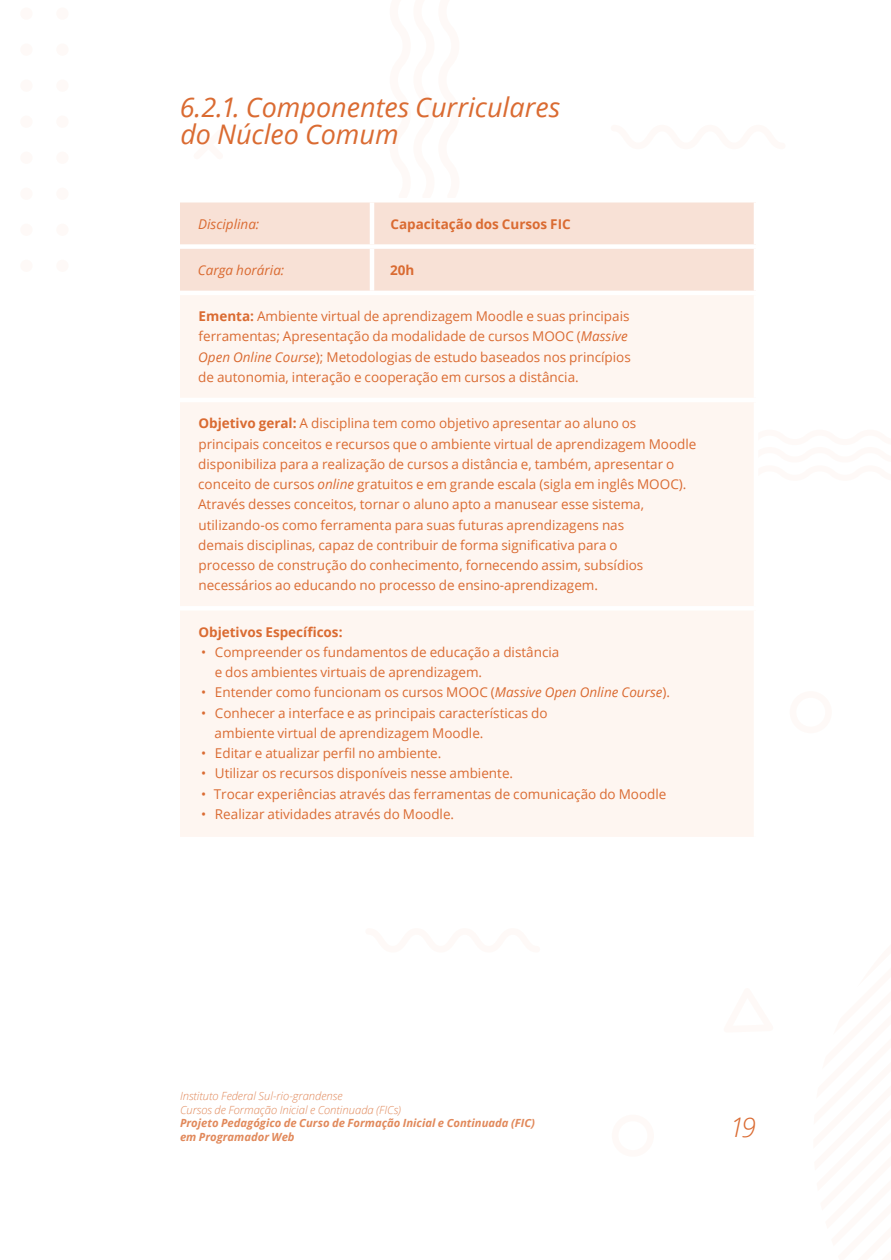
<style>
.page{position:relative;width:891px;height:1260px;background:#fff}
.page>*{position:absolute;margin:0;border:0;box-sizing:border-box;transform-origin:0 0}
.t1{font:italic 27px/27px "Open Sans";color:#da6b32}
.t2{font:italic 300 27px "Open Sans";color:#da6b32}
.t3{font:13.5px/20.2px "Open Sans";color:#da6b32}
.t4{font:700 13.5px "Open Sans";color:#da6b32}
.t5{font:italic 13.5px "Open Sans";color:#da6b32}
.t6{font:italic 300 11.25px/13.5px "Open Sans";color:#e1895b}
.t7{font:italic 700 11.25px/13.5px "Open Sans";color:#e1895b}
.s1{font-weight:700}
.s2{font-style:italic}
</style>
<div class="page">
<div style="left:56px;top:7px;width:13px;height:13px;background:#fef9f7;border-radius:50%"></div>
<div style="left:56px;top:43px;width:13px;height:13px;background:#fef9f7;border-radius:50%"></div>
<div style="left:56px;top:80px;width:13px;height:12px;background:#fef9f7;border-radius:50%"></div>
<div style="left:56px;top:116px;width:13px;height:12px;background:#fef9f7;border-radius:50%"></div>
<div style="left:56px;top:152px;width:13px;height:12px;background:#fef9f7;border-radius:50%"></div>
<div style="left:56px;top:188px;width:13px;height:12px;background:#fef9f7;border-radius:50%"></div>
<div style="left:56px;top:224px;width:13px;height:12px;background:#fef9f7;border-radius:50%"></div>
<div style="left:56px;top:260px;width:13px;height:12px;background:#fef9f7;border-radius:50%"></div>
<div style="left:20px;top:7px;width:13px;height:13px;background:#fef9f7;border-radius:50%"></div>
<div style="left:20px;top:43px;width:13px;height:13px;background:#fef9f7;border-radius:50%"></div>
<div style="left:20px;top:80px;width:13px;height:12px;background:#fef9f7;border-radius:50%"></div>
<div style="left:20px;top:116px;width:13px;height:12px;background:#fef9f7;border-radius:50%"></div>
<div style="left:20px;top:152px;width:13px;height:12px;background:#fef9f7;border-radius:50%"></div>
<div style="left:20px;top:188px;width:13px;height:12px;background:#fef9f7;border-radius:50%"></div>
<div style="left:20px;top:224px;width:13px;height:12px;background:#fef9f7;border-radius:50%"></div>
<div style="left:20px;top:260px;width:13px;height:12px;background:#fef9f7;border-radius:50%"></div>
<div style="left:180px;top:202px;width:576px;height:89px;background:#f8e1d6"></div>
<div style="left:180px;top:295px;width:574px;height:542px;background:#fef6f1"></div>
<hr style="left:754px;top:203px;width:4px;height:41px;background:#fff">
<hr style="left:754px;top:249px;width:4px;height:42px;background:#fff">
<hr style="left:180px;top:398px;width:192px;height:4px;background:#fff">
<hr style="left:372px;top:398px;width:192px;height:4px;background:#fff">
<hr style="left:564px;top:398px;width:194px;height:4px;background:#fff">
<div style="left:180px;top:606px;width:192px;height:5px;background:#fff"></div>
<div style="left:372px;top:606px;width:192px;height:5px;background:#fff"></div>
<div style="left:564px;top:606px;width:194px;height:5px;background:#fff"></div>
<hr style="left:370px;top:203px;width:4px;height:41px;background:#fff">
<hr style="left:370px;top:249px;width:4px;height:42px;background:#fff">
<div style="left:180px;top:244px;width:192px;height:5px;background:#fff"></div>
<div style="left:372px;top:244px;width:192px;height:5px;background:#fff"></div>
<div style="left:564px;top:244px;width:194px;height:5px;background:#fff"></div>
<h1 class="t1" style="left:180px;top:93px;width:382px">6.2.1. Componentes Curriculares do Núcleo Comum</h1>
<p class="t5" style="left:198px;top:214px;width:63px">Disciplina:</p>
<p class="t4" style="left:390px;top:214px;width:182px">Capacitação dos Cursos FIC</p>
<p class="t5" style="left:198px;top:261px;width:88px">Carga horária:</p>
<p class="t4" style="left:390px;top:260px;width:26px">20h</p>
<p class="t3" style="left:198px;top:306px;width:434px"><span class="s1">Ementa:</span> Ambiente virtual de aprendizagem Moodle e suas principais ferramentas; Apresentação da modalidade de cursos MOOC (<span class="s2">Massive Open Online Course</span>); Metodologias de estudo baseados nos princípios de autonomia, interação e cooperação em cursos a distância.</p>
<p class="t3" style="left:198px;top:413px;width:500px"><span class="s1">Objetivo geral:</span> A disciplina tem como objetivo apresentar ao aluno os principais conceitos e recursos que o ambiente virtual de aprendizagem Moodle disponibiliza para a realização de cursos a distância e, também, apresentar o conceito de cursos <span class="s2">online</span> gratuitos e em grande escala (sigla em inglês MOOC).<br>Através desses conceitos, tornar o aluno apto a manusear esse sistema, utilizando-os como ferramenta para suas futuras aprendizagens nas<br>demais disciplinas, capaz de contribuir de forma significativa para o<br>processo de construção do conhecimento, fornecendo assim, subsídios necessários ao educando no processo de ensino-aprendizagem.</p>
<p class="t4" style="left:198px;top:622px;width:146px">Objetivos Específicos:</p>
<p class="t3" style="left:215px;top:642px;width:346px;text-indent:-14px">• Compreender os fundamentos de educação a distância e dos ambientes virtuais de aprendizagem.</p>
<p class="t3" style="left:201px;top:682px;width:471px">• Entender como funcionam os cursos MOOC (<span class="s2">Massive Open Online Course</span>).</p>
<p class="t3" style="left:215px;top:702px;width:335px;text-indent:-14px">• Conhecer a interface e as principais características do ambiente virtual de aprendizagem Moodle.</p>
<p class="t3" style="left:201px;top:743px;width:242px">• Editar e atualizar perfil no ambiente.</p>
<p class="t3" style="left:201px;top:763px;width:314px">• Utilizar os recursos disponíveis nesse ambiente.</p>
<p class="t3" style="left:201px;top:783px;width:467px">• Trocar experiências através das ferramentas de comunicação do Moodle</p>
<p class="t3" style="left:201px;top:804px;width:255px">• Realizar atividades através do Moodle.</p>
<p class="t6" style="left:180px;top:1089px;width:223px">Instituto Federal Sul-rio-grandense<br>Cursos de Formação Inicial e Continuada (FICs)</p>
<p class="t7" style="left:180px;top:1116px;width:357px">Projeto Pedagógico de Curso de Formação Inicial e Continuada (FIC) em Programador Web</p>
<h1 class="t2" style="left:732px;top:1108px;width:25px">19</h1>
</div>
